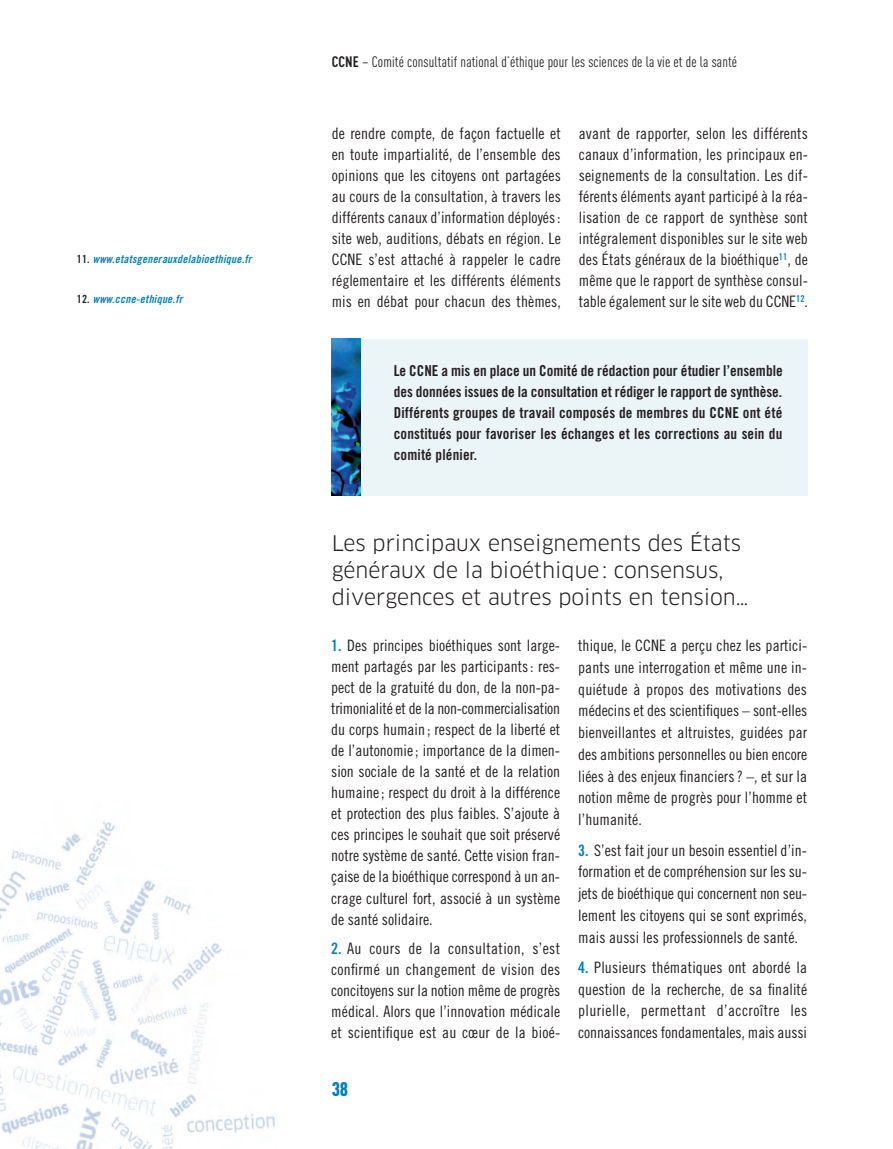
<style>
.page{position:relative;width:893px;height:1149px;background:#fff}
.page>*{position:absolute;margin:0;border:0;box-sizing:border-box;transform-origin:0 0}
.t1{font:21px/27px "Clan OT";color:#231f20}
.t2{font:900 condensed 19.5px "DIN Pro";color:#037fb7}
.t3{font:15.75px/21px "Trade Gothic LT Std Cn 18";letter-spacing:.005em;color:#231f20;text-align:justify}
.t4{font:15px/21px "Trade Gothic LT Std Bd Cn 20";letter-spacing:.01em;color:#231f20;text-align:justify}
.t5{font:condensed 15px "DIN Pro";letter-spacing:.01em;color:#231f20}
.t6{font:11.25px "Trade Gothic LT Std Bd Cn 20 Obl";letter-spacing:.025em;color:#037fb7}
.s1{font-family:"Trade Gothic LT Std Bd Cn 20";color:#231f20}
.s2{font-weight:700}
.s3{font-family:"Trade Gothic LT Std Bd Cn 20";color:#037fb7}
</style>
<div class="page">
<img style="left:0;top:821px;width:275px;height:327px">
<div style="left:332px;top:339px;width:476px;height:156px;background:#ebf4f7"></div>
<img style="left:332px;top:339px;width:28px;height:156px">
<p class="t6" style="left:77px;top:254px;width:176px"><span class="s1">11.</span> www.etatsgenerauxdelabioethique.fr</p>
<p class="t6" style="left:77px;top:295px;width:107px"><span class="s1">12.</span> www.ccne-ethique.fr</p>
<p class="t5" style="left:332px;top:56px;width:407px"><span class="s2">CCNE</span> – Comité consultatif national d’éthique pour les sciences de la vie et de la santé</p>
<p class="t3" style="left:332px;top:124px;width:231px">de rendre compte, de façon factuelle et en toute impartialité, de l’ensemble des opinions que les citoyens ont partagées au cours de la consultation, à travers les différents canaux d’information déployés : site web, auditions, débats en région. Le CCNE s’est attaché à rappeler le cadre réglementaire et les différents éléments mis en débat pour chacun des thèmes,</p>
<p class="t3" style="left:579px;top:124px;width:231px">avant de rapporter, selon les différents canaux d’information, les principaux en&shy;seignements de la consultation. Les dif&shy;férents éléments ayant participé à la réa&shy;lisation de ce rapport de synthèse sont intégralement disponibles sur le site web des États généraux de la bioéthique<sup>11</sup>, de même que le rapport de synthèse consul&shy;table également sur le site web du CCNE<sup>12</sup>.</p>
<p class="t4" style="left:394px;top:361px;width:390px">Le CCNE a mis en place un Comité de rédaction pour étudier l’ensemble des données issues de la consultation et rédiger le rapport de synthèse.<br>Différents groupes de travail composés de membres du CCNE ont été constitués pour favoriser les échanges et les corrections au sein du comité plénier.</p>
<p class="t1" style="left:332px;top:531px;width:418px">Les principaux enseignements des États généraux de la bioéthique: consensus, divergences et autres points en tension…</p>
<p class="t3" style="left:331px;top:636px;width:231px"><span class="s3">1.</span> Des principes bioéthiques sont large&shy;ment partagés par les participants : res&shy;pect de la gratuité du don, de la non-pa&shy;trimonialité et de la non-commercialisation du corps humain ; respect de la liberté et de l’autonomie ; importance de la dimen&shy;sion sociale de la santé et de la relation humaine ; respect du droit à la différence et protection des plus faibles. S’ajoute à ces principes le souhait que soit préservé notre système de santé. Cette vision fran&shy;çaise de la bioéthique correspond à un an&shy;crage culturel fort, associé à un système de santé solidaire.</p>
<p class="t3" style="left:331px;top:938px;width:231px"><span class="s3">2.</span> Au cours de la consultation, s’est confirmé un changement de vision des concitoyens sur la notion même de progrès médical. Alors que l’innovation médicale et scientifique est au cœur de la bioé-</p>
<p class="t2" style="left:332px;top:1081px;width:18px">38</p>
<p class="t3" style="left:578px;top:635px;width:231px;line-height:21.8px">thique, le CCNE a perçu chez les partici&shy;pants une interrogation et même une in&shy;quiétude à propos des motivations des médecins et des scientifiques – sont-elles bienveillantes et altruistes, guidées par des ambitions personnelles ou bien encore liées à des enjeux financiers ? –, et sur la notion même de progrès pour l’homme et l’humanité.</p>
<p class="t3" style="left:578px;top:840px;width:231px;line-height:21.8px"><span class="s3">3.</span> S’est fait jour un besoin essentiel d’in&shy;formation et de compréhension sur les su&shy;jets de bioéthique qui concernent non seu&shy;lement les citoyens qui se sont exprimés, mais aussi les professionnels de santé.</p>
<p class="t3" style="left:578px;top:957px;width:230px;line-height:21.8px"><span class="s3">4.</span> Plusieurs thématiques ont abordé la question de la recherche, de sa finalité plurielle, permettant d’accroître les connaissances fondamentales, mais aussi</p>
</div>
